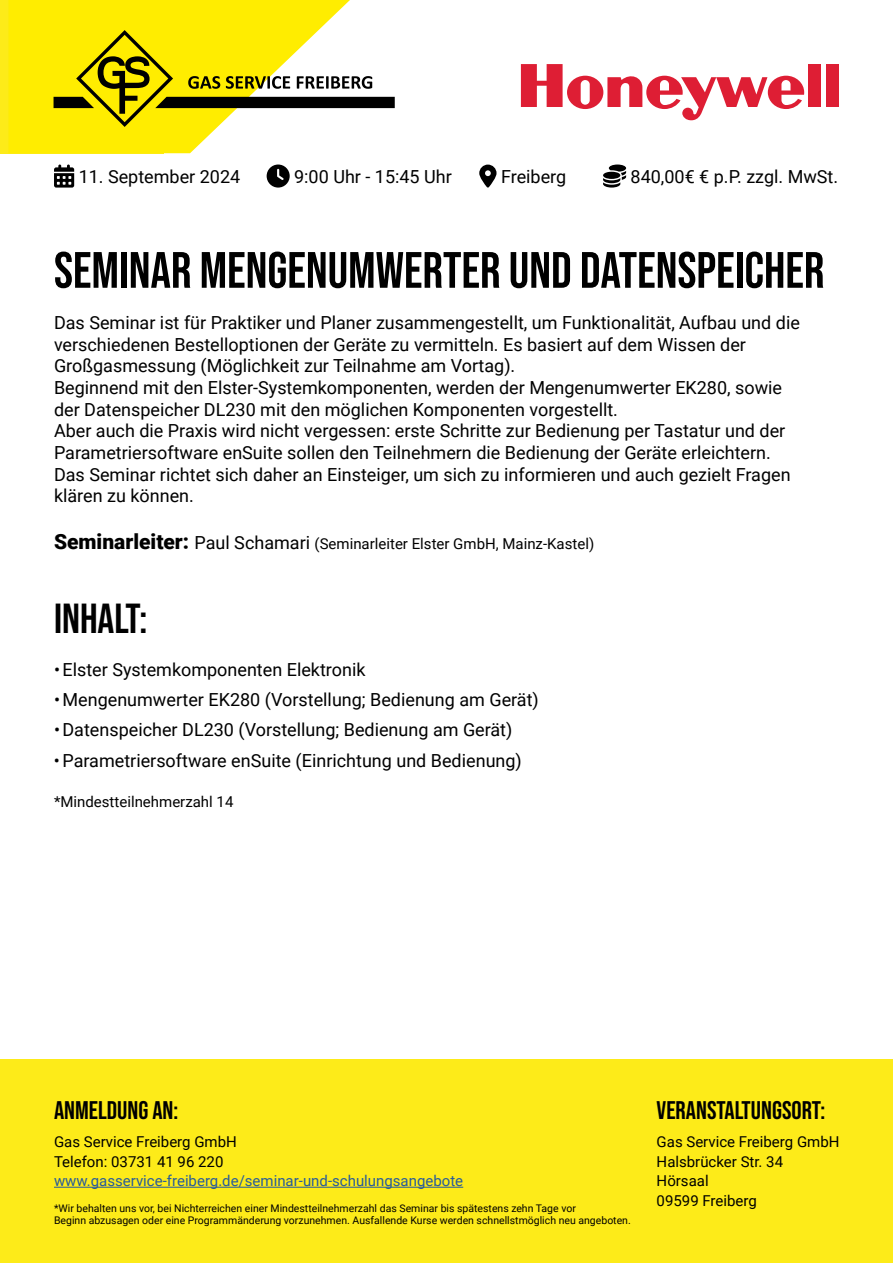
<style>
.page{position:relative;width:893px;height:1263px;background:#fff}
.page>*{position:absolute;margin:0;border:0;box-sizing:border-box;transform-origin:0 0}
.t1{font:51px "Bebas Neue";color:#000}
.t2{font:42px "Bebas Neue";color:#000}
.t3{font:25.5px "Bebas Neue";color:#000}
.t4{font:18px/21.6px "Roboto";color:#000}
.t5{font:15px/19.5px "Roboto";color:#000}
.t6{font:15px "Roboto";color:#275b9b}
.t7{font:10.5px/12px "Roboto";color:#000}
.s1{font-weight:900;font-size:21px}
.s2{font-size:18px}
</style>
<div class="page">
<div style="left:0;top:0;width:163px;height:153px;background:#fdeb19"></div>
<div style="left:0;top:1059px;width:893px;height:204px;background:#fdeb19"></div>
<svg style="left:9px;top:0;width:341px;height:153px;fill:#ffed00"></svg>
<svg style="left:54px;top:30px;width:341px;height:97px"></svg>
<hr style="left:54px;top:1187px;width:409px;height:1px;background:#275b9b">
<div style="left:809px;top:64px;width:12px;height:43px;background:#de1e34"></div>
<div style="left:826px;top:64px;width:12px;height:43px;background:#de1e34"></div>
<svg style="left:521px;top:64px;width:283px;height:57px"></svg>
<svg style="left:54px;top:165px;width:20px;height:23px"></svg>
<svg style="left:267px;top:165px;width:23px;height:23px"></svg>
<svg style="left:479px;top:165px;width:17px;height:23px"></svg>
<svg style="left:603px;top:165px;width:23px;height:23px"></svg>
<p class="t4" style="left:79px;top:165px;width:163px">11. September 2024</p>
<p class="t4" style="left:294px;top:165px;width:159px">9:00 Uhr - 15:45 Uhr</p>
<p class="t4" style="left:501px;top:165px;width:67px">Freiberg</p>
<p class="t4" style="left:631px;top:165px;width:209px">840,00€ € p.P. zzgl. MwSt.</p>
<h1 class="t1" style="left:54px;top:241px;width:772px">SEMINAR MENGENUMWERTER UND DATENSPEICHER</h1>
<p class="t4" style="left:54px;top:311px;width:747px">Das Seminar ist für Praktiker und Planer zusammengestellt, um Funktionalität, Aufbau und die verschiedenen Bestelloptionen der Geräte zu vermitteln. Es basiert auf dem Wissen der Großgasmessung (Möglichkeit zur Teilnahme am Vortag).<br>Beginnend mit den Elster-Systemkomponenten, werden der Mengenumwerter EK280, sowie der Datenspeicher DL230 mit den möglichen Komponenten vorgestellt.<br>Aber auch die Praxis wird nicht vergessen: erste Schritte zur Bedienung per Tastatur und der Parametriersoftware enSuite sollen den Teilnehmern die Bedienung der Geräte erleichtern.<br>Das Seminar richtet sich daher an Einsteiger, um sich zu informieren und auch gezielt Fragen klären zu können.</p>
<p class="t5" style="left:54px;top:533px;width:542px"><span class="s1">Seminarleiter:</span> <span class="s2">Paul Schamari</span> (Seminarleiter Elster GmbH, Mainz-Kastel)</p>
<h2 class="t2" style="left:54px;top:595px;width:95px">INHALT:</h2>
<p class="t4" style="left:54px;top:658px;width:313px">•Elster Systemkomponenten Elektronik</p>
<p class="t4" style="left:54px;top:688px;width:486px">•Mengenumwerter EK280 (Vorstellung; Bedienung am Gerät)</p>
<p class="t4" style="left:54px;top:718px;width:460px">•Datenspeicher DL230 (Vorstellung; Bedienung am Gerät)</p>
<p class="t4" style="left:54px;top:749px;width:469px">•Parametriersoftware enSuite (Einrichtung und Bedienung)</p>
<p class="t5" style="left:54px;top:791px;width:181px">*Mindestteilnehmerzahl 14</p>
<h3 class="t3" style="left:54px;top:1096px;width:126px">ANMELDUNG AN:</h3>
<p class="t5" style="left:54px;top:1131px;width:184px">Gas Service Freiberg GmbH<br>Telefon: 03731 41 96 220</p>
<p class="t6" style="left:54px;top:1170px;width:411px">www.gasservice-freiberg.de/seminar-und-schulungsangebote</p>
<p class="t7" style="left:54px;top:1201px;width:578px">*Wir behalten uns vor, bei Nichterreichen einer Mindestteilnehmerzahl das Seminar bis spätestens zehn Tage vor<br>Beginn abzusagen oder eine Programmänderung vorzunehmen. Ausfallende Kurse werden schnellstmöglich neu angeboten.</p>
<h3 class="t3" style="left:657px;top:1096px;width:170px">VERANSTALTUNGSORT:</h3>
<p class="t5" style="left:657px;top:1131px;width:184px">Gas Service Freiberg GmbH<br>Halsbrücker Str. 34<br>Hörsaal<br>09599 Freiberg</p>
</div>
